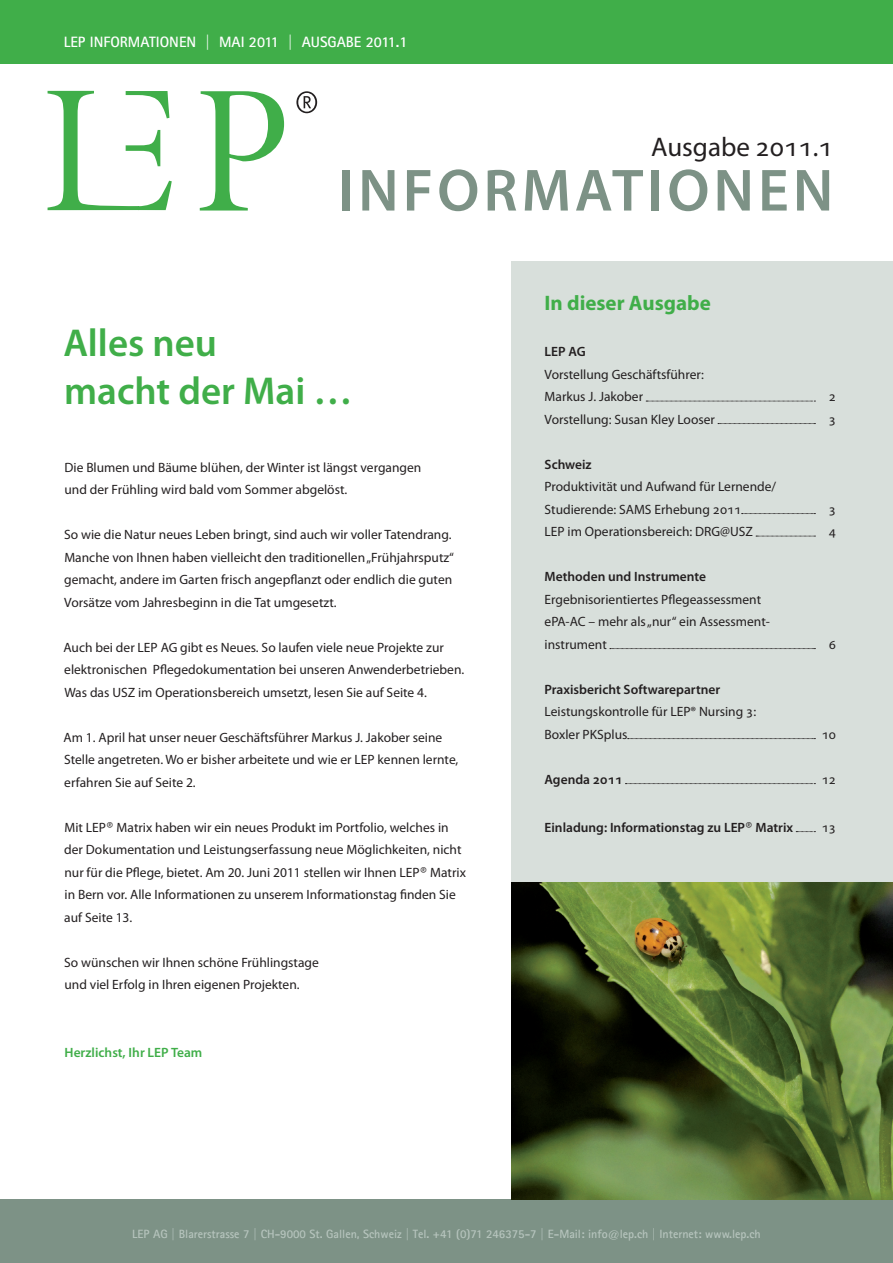
<style>
.page{position:relative;width:893px;height:1263px;background:#fff}
.page>*{position:absolute;margin:0;border:0;box-sizing:border-box;transform-origin:0 0}
.t1{font:600 60px "Myriad Pro";letter-spacing:.065em;color:#7d9286}
.t2{font:600 39px/48px "Myriad Pro";color:#40ae49}
.t3{font:27px "Myriad Pro";color:#231f20}
.t4{font:700 21px "Myriad Pro";color:#40ae49}
.t5{font:700 15px "Agfa Rotis Sans Serif";color:#fff}
.t6{font:13.5px/22.5px "Myriad Pro";color:#231f20}
.t7{font:600 13.5px "Myriad Pro";color:#231f20}
.t8{font:600 13.5px "Myriad Pro";color:#40ae49}
.t9{font:700 12px "Agfa Rotis Sans Serif";color:#b6c4bd}
.s1{font-family:"The Sans B2";font-weight:200}
</style>
<div class="page">
<svg style="left:200px;top:91px;width:84px;height:120px"></svg>
<svg style="left:48px;top:91px;width:124px;height:119px"></svg>
<svg style="left:296px;top:91px;width:21px;height:22px"></svg>
<div style="left:0;top:1199px;width:893px;height:64px;background:#7d9286"></div>
<div style="left:0;top:0;width:893px;height:64px;background:#40ae49"></div>
<div style="left:512px;top:261px;width:381px;height:917px;background:#d8dfdb"></div>
<svg style="left:646px;top:401px;width:169px;height:1px"></svg>
<svg style="left:718px;top:423px;width:97px;height:1px"></svg>
<svg style="left:742px;top:513px;width:73px;height:1px"></svg>
<svg style="left:756px;top:536px;width:59px;height:1px"></svg>
<svg style="left:610px;top:648px;width:205px;height:1px"></svg>
<svg style="left:628px;top:738px;width:187px;height:1px"></svg>
<svg style="left:625px;top:783px;width:190px;height:1px"></svg>
<svg style="left:796px;top:831px;width:19px;height:1px"></svg>
<img style="left:512px;top:882px;width:381px;height:317px">
<p class="t5" style="left:64px;top:32px;width:345px">LEP INFORMATIONEN | MAI 2011 | AUSGABE 2011.1</p>
<h3 class="t3" style="left:651px;top:130px;width:183px">Ausgabe 2011.1</h3>
<h1 class="t1" style="left:338px;top:152px;width:497px">INFORMATIONEN</h1>
<h2 class="t2" style="left:63px;top:318px;width:291px">Alles neu<br>macht der Mai …</h2>
<p class="t6" style="left:64px;top:456px;width:358px">Die Blumen und Bäume blühen, der Winter ist längst vergangen und der Frühling wird bald vom Sommer abgelöst.</p>
<p class="t6" style="left:64px;top:523px;width:391px">So wie die Natur neues Leben bringt, sind auch wir voller Tatendrang.<br>Manche von Ihnen haben vielleicht den traditionellen „Frühjahrsputz“ gemacht, andere im Garten frisch angepflanzt oder endlich die guten Vorsätze vom Jahresbeginn in die Tat umgesetzt.</p>
<p class="t6" style="left:64px;top:636px;width:402px">Auch bei der LEP AG gibt es Neues. So laufen viele neue Projekte zur elektronischen Pflegedokumentation bei unseren Anwenderbetrieben.<br>Was das USZ im Operationsbereich umsetzt, lesen Sie auf Seite 4.</p>
<p class="t6" style="left:64px;top:726px;width:396px">Am 1. April hat unser neuer Geschäftsführer Markus J. Jakober seine<br>Stelle angetreten. Wo er bisher arbeitete und wie er LEP kennen lernte, erfahren Sie auf Seite 2.</p>
<p class="t6" style="left:64px;top:816px;width:403px">Mit LEP<span class="s1">®</span> Matrix haben wir ein neues Produkt im Portfolio, welches in der Dokumentation und Leistungserfassung neue Möglichkeiten, nicht nur für die Pflege, bietet. Am 20. Juni 2011 stellen wir Ihnen LEP<span class="s1">®</span> Matrix in Bern vor. Alle Informationen zu unserem Informationstag finden Sie auf Seite 13.</p>
<p class="t6" style="left:64px;top:951px;width:256px">So wünschen wir Ihnen schöne Frühlingstage und viel Erfolg in Ihren eigenen Projekten.</p>
<p class="t8" style="left:65px;top:1043px;width:139px">Herzlichst, Ihr LEP Team</p>
<h3 class="t4" style="left:545px;top:289px;width:168px">In dieser Ausgabe</h3>
<p class="t7" style="left:545px;top:343px;width:43px">LEP AG</p>
<p class="t6" style="left:545px;top:363px;width:161px">Vorstellung Geschäftsführer:<br>Markus J. Jakober</p>
<p class="t6" style="left:829px;top:385px;width:9px">2</p>
<p class="t6" style="left:545px;top:408px;width:172px">Vorstellung: Susan Kley Looser</p>
<p class="t6" style="left:829px;top:408px;width:9px">3</p>
<p class="t7" style="left:545px;top:455px;width:49px">Schweiz</p>
<p class="t6" style="left:545px;top:475px;width:233px">Produktivität und Aufwand für Lernende/<br>Studierende: SAMS Erhebung 2011</p>
<p class="t6" style="left:829px;top:498px;width:9px">3</p>
<p class="t6" style="left:545px;top:520px;width:210px">LEP im Operationsbereich: DRG@USZ</p>
<p class="t6" style="left:829px;top:520px;width:9px">4</p>
<p class="t7" style="left:545px;top:568px;width:163px">Methoden und Instrumente</p>
<p class="t6" style="left:545px;top:588px;width:227px">Ergebnisorientiertes Pflegeassessment ePA-AC – mehr als „nur“ ein Assessment&shy;instrument</p>
<p class="t6" style="left:829px;top:633px;width:9px">6</p>
<p class="t7" style="left:545px;top:680px;width:177px">Praxisbericht Softwarepartner</p>
<p class="t6" style="left:545px;top:700px;width:213px">Leistungskontrolle für LEP® Nursing 3:<br>Boxler PKSplus</p>
<p class="t6" style="left:822px;top:723px;width:16px">10</p>
<p class="t7" style="left:545px;top:770px;width:79px">Agenda 2011</p>
<p class="t6" style="left:822px;top:768px;width:16px">12</p>
<p class="t7" style="left:545px;top:818px;width:250px">Einladung: Informationstag zu LEP<span class="s1">®</span> Matrix</p>
<p class="t6" style="left:822px;top:816px;width:16px">13</p>
<p class="t9" style="left:132px;top:1226px;width:630px">LEP AG | Blarerstrasse 7 | CH-9000 St. Gallen, Schweiz | Tel. +41 (0)71 246375-7 | E-Mail: info@lep.ch | Internet: www.lep.ch</p>
</div>
